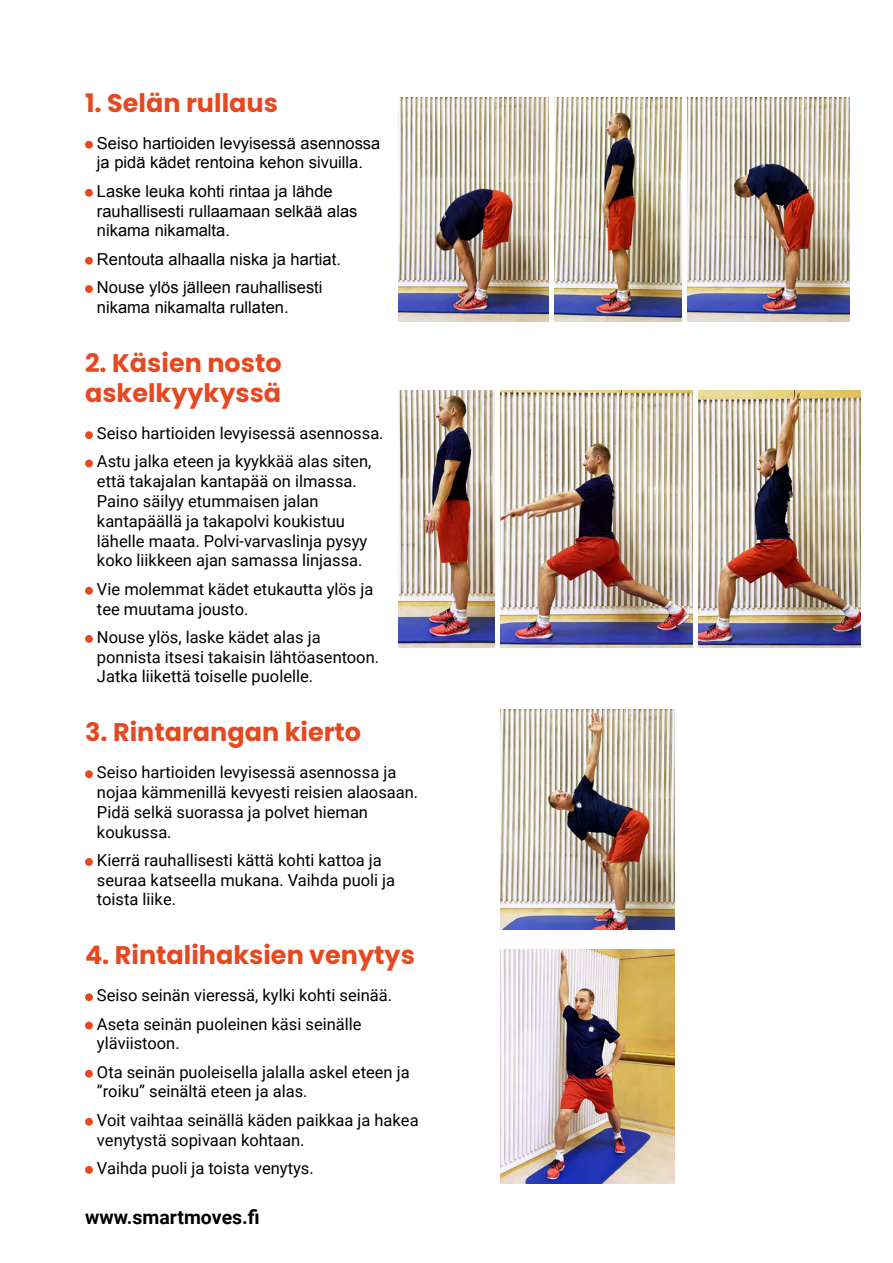
<style>
.page{position:relative;width:893px;height:1263px;background:#fff}
.page>*{position:absolute;margin:0;border:0;box-sizing:border-box;transform-origin:0 0}
.ots2{font:700 25.5px/30.6px "Poppins";color:#e54922}
.t1{font:700 19.5px "Roboto";color:#000}
.leipis2{font:16.5px/19.8px "Roboto";color:#000}
.leipis2-2{font:16.5px/19.8px "Arial";color:#000}
</style>
<div class="page">
<img style="left:500px;top:949px;width:174px;height:234px">
<img style="left:500px;top:709px;width:174px;height:220px">
<img style="left:698px;top:391px;width:162px;height:257px">
<img style="left:500px;top:391px;width:193px;height:257px">
<img style="left:398px;top:391px;width:97px;height:257px">
<img style="left:398px;top:98px;width:151px;height:224px">
<img style="left:688px;top:98px;width:162px;height:224px">
<img style="left:555px;top:98px;width:126px;height:224px">
<div style="left:85px;top:141px;width:8px;height:8px;background:#e54922;border-radius:50%"></div>
<div style="left:85px;top:189px;width:8px;height:8px;background:#e54922;border-radius:50%"></div>
<div style="left:85px;top:257px;width:8px;height:8px;background:#e54922;border-radius:50%"></div>
<div style="left:85px;top:285px;width:8px;height:8px;background:#e54922;border-radius:50%"></div>
<div style="left:85px;top:431px;width:8px;height:8px;background:#e54922;border-radius:50%"></div>
<div style="left:85px;top:459px;width:8px;height:8px;background:#e54922;border-radius:50%"></div>
<div style="left:85px;top:587px;width:8px;height:8px;background:#e54922;border-radius:50%"></div>
<div style="left:85px;top:635px;width:8px;height:8px;background:#e54922;border-radius:50%"></div>
<div style="left:85px;top:770px;width:8px;height:8px;background:#e54922;border-radius:50%"></div>
<div style="left:85px;top:858px;width:8px;height:8px;background:#e54922;border-radius:50%"></div>
<div style="left:85px;top:993px;width:8px;height:8px;background:#e54922;border-radius:50%"></div>
<div style="left:85px;top:1022px;width:8px;height:7px;background:#e54922;border-radius:50%"></div>
<div style="left:85px;top:1070px;width:8px;height:7px;background:#e54922;border-radius:50%"></div>
<div style="left:85px;top:1118px;width:8px;height:8px;background:#e54922;border-radius:50%"></div>
<div style="left:85px;top:1166px;width:8px;height:8px;background:#e54922;border-radius:50%"></div>
<p class="ots2" style="left:85px;top:88px;width:194px">1. Selän rullaus</p>
<p class="leipis2-2" style="left:97px;top:133px;width:285px">Seiso hartioiden levyisessä asennossa ja pidä kädet rentoina kehon sivuilla.</p>
<p class="leipis2-2" style="left:97px;top:181px;width:262px">Laske leuka kohti rintaa ja lähde rauhallisesti rullaamaan selkää alas nikama nikamalta.</p>
<p class="leipis2-2" style="left:97px;top:249px;width:245px">Rentouta alhaalla niska ja hartiat.</p>
<p class="leipis2-2" style="left:97px;top:277px;width:227px">Nouse ylös jälleen rauhallisesti nikama nikamalta rullaten.</p>
<p class="ots2" style="left:85px;top:348px;width:198px">2. Käsien nosto askelkyykyssä</p>
<p class="leipis2" style="left:97px;top:423px;width:288px">Seiso hartioiden levyisessä asennossa.</p>
<p class="leipis2" style="left:97px;top:451px;width:276px">Astu jalka eteen ja kyykkää alas siten, että takajalan kantapää on ilmassa.<br>Paino säilyy etummaisen jalan kantapäällä ja takapolvi koukistuu lähelle maata. Polvi-varvaslinja pysyy koko liikkeen ajan samassa linjassa.</p>
<p class="leipis2" style="left:97px;top:578px;width:278px">Vie molemmat kädet etukautta ylös ja tee muutama jousto.</p>
<p class="leipis2" style="left:97px;top:626px;width:284px">Nouse ylös, laske kädet alas ja ponnista itsesi takaisin lähtöasentoon.<br>Jatka liikettä toiselle puolelle.</p>
<p class="ots2" style="left:85px;top:717px;width:278px">3. Rintarangan kierto</p>
<p class="leipis2" style="left:97px;top:762px;width:323px">Seiso hartioiden levyisessä asennossa ja nojaa kämmenillä kevyesti reisien alaosaan.<br>Pidä selkä suorassa ja polvet hieman koukussa.</p>
<p class="leipis2" style="left:97px;top:849px;width:300px">Kierrä rauhallisesti kättä kohti kattoa ja seuraa katseella mukana. Vaihda puoli ja toista liike.</p>
<p class="ots2" style="left:85px;top:940px;width:331px">4. Rintalihaksien venytys</p>
<p class="leipis2" style="left:97px;top:985px;width:297px">Seiso seinän vieressä, kylki kohti seinää.</p>
<p class="leipis2" style="left:97px;top:1013px;width:266px">Aseta seinän puoleinen käsi seinälle yläviistoon.</p>
<p class="leipis2" style="left:97px;top:1061px;width:314px">Ota seinän puoleisella jalalla askel eteen ja ”roiku” seinältä eteen ja alas.</p>
<p class="leipis2" style="left:97px;top:1109px;width:323px">Voit vaihtaa seinällä käden paikkaa ja hakea venytystä sopivaan kohtaan.</p>
<p class="leipis2" style="left:97px;top:1157px;width:218px">Vaihda puoli ja toista venytys.</p>
<p class="t1" style="left:85px;top:1203px;width:176px">www.smartmoves.fi</p>
</div>
